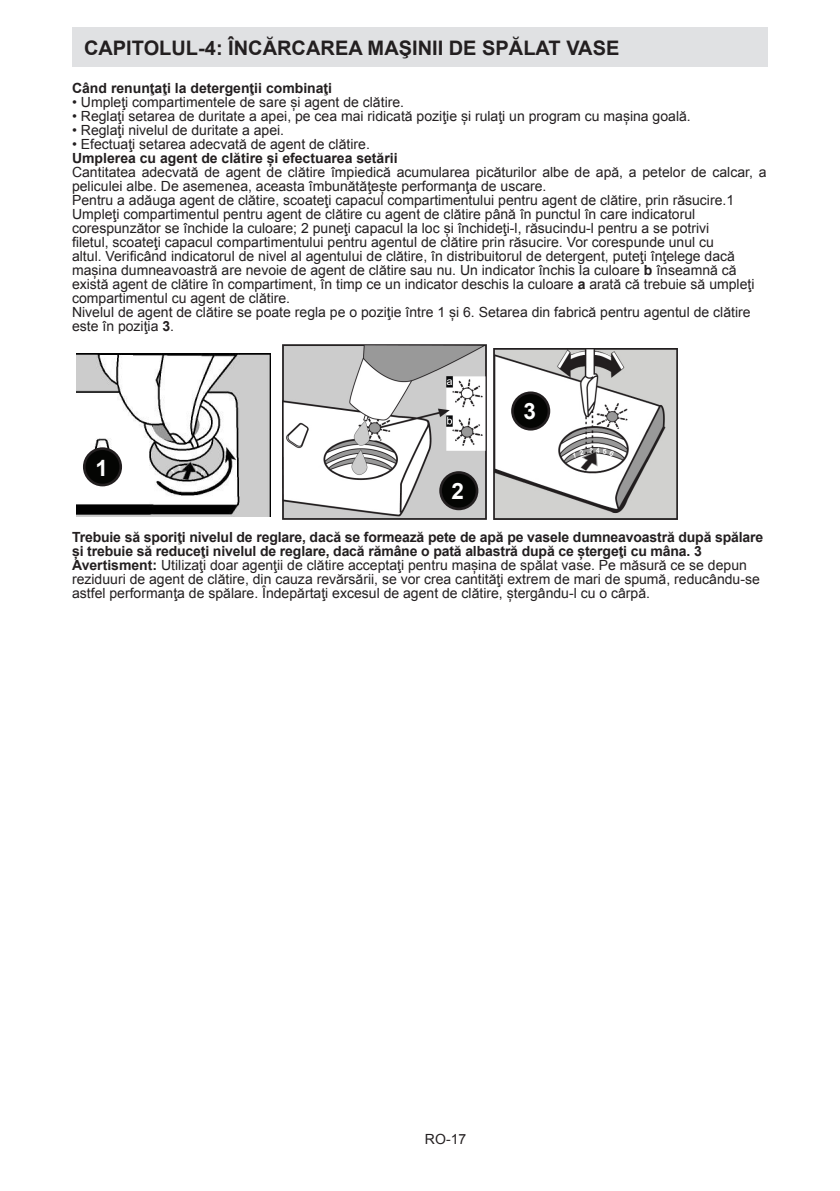
<style>
.page{position:relative;width:840px;height:1191px;background:#fff}
.page>*{position:absolute;margin:0;border:0;box-sizing:border-box;transform-origin:0 0}
.TOC_L1{font:700 22.4px "Arial";color:#fff}
.t1{font:700 20px "Arial";color:#231f20}
.normal_yazı{font:14px/14px "Arial";color:#231f20}
.normal_yazı-2{font:700 14px/14px "Arial";letter-spacing:-.01em;color:#231f20}
.s1{font-weight:700}
</style>
<div class="page">
<div style="left:72px;top:27px;width:695px;height:40px;background:#e0e1e3"></div>
<img style="left:76px;top:353px;width:194px;height:163px">
<div style="left:84px;top:448px;width:37px;height:37px;background:#040503;border-radius:50%"></div>
<div style="left:83px;top:447px;width:39px;height:39px;border:3px solid #231f20;border-radius:50%"></div>
<img style="left:282px;top:344px;width:204px;height:176px">
<img style="left:493px;top:348px;width:184px;height:172px">
<div style="left:512px;top:393px;width:36px;height:36px;background:#040503;border-radius:50%"></div>
<div style="left:511px;top:391px;width:39px;height:39px;border:3px solid #231f20;border-radius:50%"></div>
<div style="left:440px;top:472px;width:37px;height:37px;background:#040503;border-radius:50%"></div>
<div style="left:439px;top:471px;width:39px;height:39px;border:3px solid #231f20;border-radius:50%"></div>
<p class="t1" style="left:84px;top:34px;width:536px">CAPITOLUL-4: ÎNCĂRCAREA MAŞINII DE SPĂLAT VASE</p>
<p class="normal_yazı-2" style="left:72px;top:82px;width:261px">Când renunţaţi la detergenţii combinaţi</p>
<p class="normal_yazı" style="left:72px;top:96px;width:333px">• Umpleţi compartimentele de sare și agent de clătire.</p>
<p class="normal_yazı" style="left:72px;top:110px;width:620px">• Reglaţi setarea de duritate a apei, pe cea mai ridicată poziţie și rulaţi un program cu mașina goală.</p>
<p class="normal_yazı" style="left:72px;top:124px;width:213px">• Reglaţi nivelul de duritate a apei.</p>
<p class="normal_yazı" style="left:72px;top:138px;width:299px">• Efectuaţi setarea adecvată de agent de clătire.</p>
<p class="normal_yazı-2" style="left:72px;top:152px;width:327px">Umplerea cu agent de clătire și efectuarea setării</p>
<p class="normal_yazı" style="left:72px;top:166px;width:695px">Cantitatea adecvată de agent de clătire împiedică acumularea picăturilor albe de apă, a petelor de calcar, a peliculei albe. De asemenea, aceasta îmbunătăţește performanţa de uscare.</p>
<p class="normal_yazı" style="left:72px;top:194px;width:683px">Pentru a adăuga agent de clătire, scoateţi capacul compartimentului pentru agent de clătire, prin răsucire.1<br>Umpleţi compartimentul pentru agent de clătire cu agent de clătire până în punctul în care indicatorul corespunzător se închide la culoare; 2 puneţi capacul la loc și închideţi-l, răsucindu-l pentru a se potrivi<br>filetul, scoateţi capacul compartimentului pentru agentul de clătire prin răsucire. Vor corespunde unul cu<br>altul. Verificând indicatorul de nivel al agentului de clătire, în distribuitorul de detergent, puteţi înţelege dacă mașina dumneavoastră are nevoie de agent de clătire sau nu. Un indicator închis la culoare <span class="s1">b</span> înseamnă că există agent de clătire în compartiment, în timp ce un indicator deschis la culoare <span class="s1">a</span> arată că trebuie să umpleţi compartimentul cu agent de clătire.</p>
<p class="normal_yazı" style="left:72px;top:306px;width:679px">Nivelul de agent de clătire se poate regla pe o poziţie între 1 și 6. Setarea din fabrică pentru agentul de clătire este în poziţia <span class="s1">3</span>.</p>
<p class="TOC_L1" style="left:95px;top:453px;width:14px">1</p>
<p class="TOC_L1" style="left:451px;top:476px;width:14px">2</p>
<p class="TOC_L1" style="left:523px;top:396px;width:14px">3</p>
<p class="normal_yazı-2" style="left:72px;top:530px;width:692px">Trebuie să sporiţi nivelul de reglare, dacă se formează pete de apă pe vasele dumneavoastră după spălare și trebuie să reduceţi nivelul de reglare, dacă rămâne o pată albastră după ce ștergeţi cu mâna. 3</p>
<p class="normal_yazı" style="left:72px;top:558px;width:689px"><span class="s1">Avertisment:</span> Utilizaţi doar agenţii de clătire acceptaţi pentru mașina de spălat vase. Pe măsură ce se depun reziduuri de agent de clătire, din cauza revărsării, se vor crea cantităţi extrem de mari de spumă, reducându-se astfel performanţa de spălare. Îndepărtaţi excesul de agent de clătire, ștergându-l cu o cârpă.</p>
<p class="normal_yazı" style="left:425px;top:1132px;width:43px">RO-17</p>
</div>
